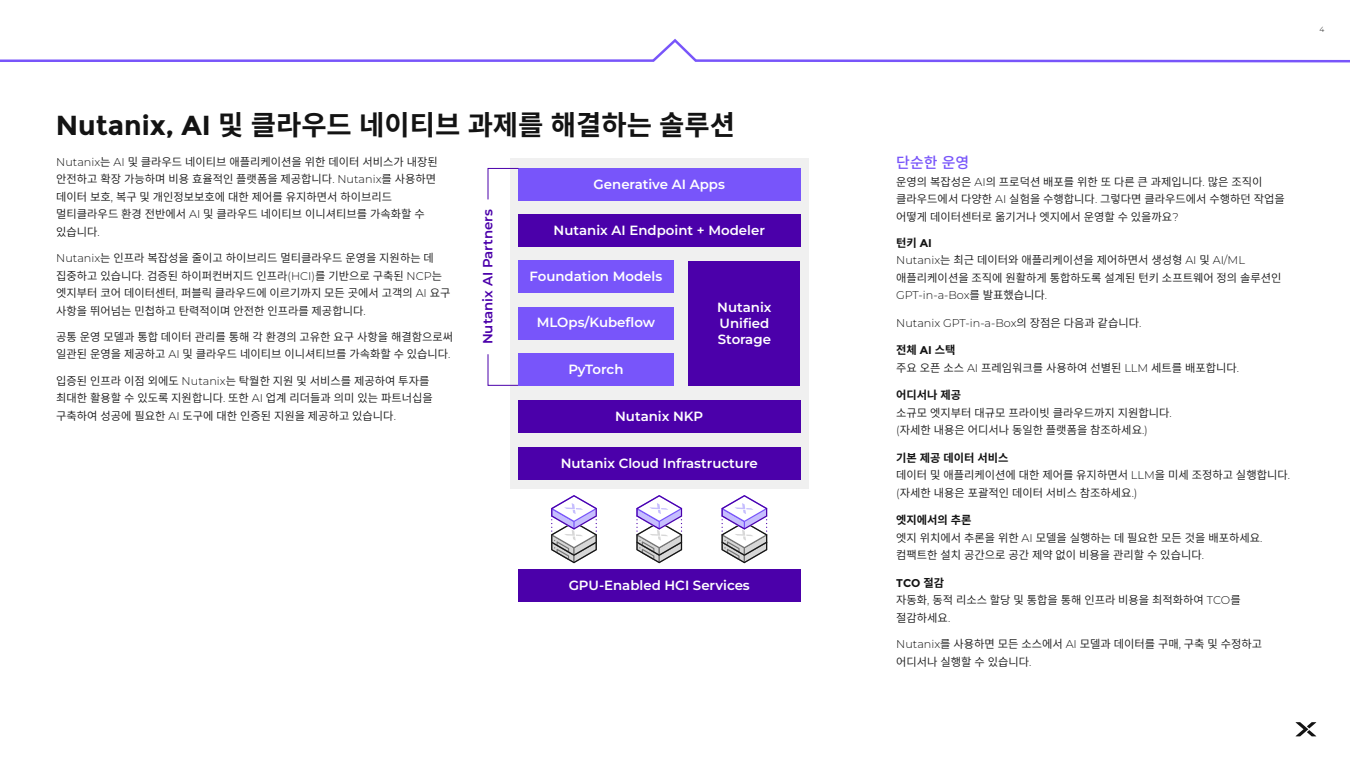
<style>
.page{position:relative;width:1350px;height:765px;background:#fff}
.page>*{position:absolute;margin:0;border:0;box-sizing:border-box;transform-origin:0 0}
.H1_Headline{font:700 27.5px "Noto Sans CJ Kkr";color:#131313}
.H2_Headline{font:500 15px "Noto Sans CJ Kkr";color:#7855fa}
.t1{font:600 13.38px/16px "Montserrat";color:#fff}
.t2{font:600 13.38px "Montserrat";color:#4b00aa}
.Body_Text{font:600 11.25px/17.5px "Noto Sans CJ Kkr";color:#131313}
.Body_Text-2{font:300 11.25px "Montserrat";color:#131313}
.Copyright-Legal{font:300 7.5px "Montserrat";color:#131313}
.s1{font-family:"Montserrat"}
.s2{font-family:"Montserrat";font-weight:300}
.s3{font-weight:700}
.s4{font-family:"Montserrat";font-weight:700}
.s5{font-family:"Noto Sans CJ Kkr";font-weight:600}
</style>
<div class="page">
<svg style="left:1296px;top:722px;width:20px;height:14px"></svg>
<svg style="left:0;top:39px;width:1350px;height:24px"></svg>
<div style="left:510px;top:159px;width:298px;height:330px;background:#f0f0f0"></div>
<div style="left:518px;top:569px;width:283px;height:33px;background:#4b00aa"></div>
<div style="left:518px;top:214px;width:283px;height:33px;background:#4b00aa"></div>
<div style="left:518px;top:400px;width:283px;height:33px;background:#4b00aa"></div>
<div style="left:518px;top:447px;width:283px;height:33px;background:#4b00aa"></div>
<div style="left:518px;top:261px;width:156px;height:32px;background:#7855fa"></div>
<div style="left:689px;top:261px;width:111px;height:125px;background:#4b00aa"></div>
<div style="left:518px;top:307px;width:156px;height:33px;background:#7855fa"></div>
<div style="left:518px;top:168px;width:283px;height:32px;background:#7855fa"></div>
<div style="left:518px;top:354px;width:156px;height:32px;background:#7855fa"></div>
<svg style="left:551px;top:495px;width:46px;height:68px"></svg>
<svg style="left:636px;top:495px;width:46px;height:68px"></svg>
<svg style="left:721px;top:495px;width:46px;height:68px"></svg>
<svg style="left:487px;top:354px;width:31px;height:32px"></svg>
<svg style="left:487px;top:168px;width:32px;height:32px"></svg>
<p class="H1_Headline" style="left:56px;top:110px;width:681px"><span class="s1">Nutanix, AI</span> 및 클라우드 네이티브 과제를 해결하는 솔루션</p>
<p class="Body_Text" style="left:56px;top:153px;width:383px"><span class="s2">Nutanix</span>는 <span class="s2">AI</span> 및 클라우드 네이티브 애플리케이션을 위한 데이터 서비스가 내장된 안전하고 확장 가능하며 비용 효율적인 플랫폼을 제공합니다<span class="s2">. Nutanix</span>를 사용하면 데이터 보호<span class="s2">,</span> 복구 및 개인정보보호에 대한 제어를 유지하면서 하이브리드 멀티클라우드 환경 전반에서 <span class="s2">AI</span> 및 클라우드 네이티브 이니셔티브를 가속화할 수 있습니다<span class="s2">.</span></p>
<p class="Body_Text" style="left:56px;top:249px;width:396px"><span class="s2">Nutanix</span>는 인프라 복잡성을 줄이고 하이브리드 멀티클라우드 운영을 지원하는 데 집중하고 있습니다<span class="s2">.</span> 검증된 하이퍼컨버지드 인프라<span class="s2">(HCI)</span>를 기반으로 구축된 <span class="s2">NCP</span>는 엣지부터 코어 데이터센터<span class="s2">,</span> 퍼블릭 클라우드에 이르기까지 모든 곳에서 고객의 <span class="s2">AI</span> 요구 사항을 뛰어넘는 민첩하고 탄력적이며 안전한 인프라를 제공합니다<span class="s2">.</span></p>
<p class="Body_Text" style="left:56px;top:328px;width:398px">공통 운영 모델과 통합 데이터 관리를 통해 각 환경의 고유한 요구 사항을 해결함으로써 일관된 운영을 제공하고 <span class="s2">AI</span> 및 클라우드 네이티브 이니셔티브를 가속화할 수 있습니다<span class="s2">.</span></p>
<p class="Body_Text" style="left:56px;top:372px;width:378px">입증된 인프라 이점 외에도 <span class="s2">Nutanix</span>는 탁월한 지원 및 서비스를 제공하여 투자를 최대한 활용할 수 있도록 지원합니다<span class="s2">.</span> 또한 <span class="s2">AI</span> 업계 리더들과 의미 있는 파트너십을 구축하여 성공에 필요한 <span class="s2">AI</span> 도구에 대한 인증된 지원을 제공하고 있습니다<span class="s2">.</span></p>
<p class="t1" style="left:594px;top:176px;width:133px">Generative AI Apps</p>
<p class="t2" style="left:479px;top:344px;width:136px;rotate:-90deg">Nutanix AI Partners</p>
<p class="t1" style="left:554px;top:222px;width:213px">Nutanix AI Endpoint + Modeler</p>
<p class="t1" style="left:529px;top:268px;width:134px">Foundation Models</p>
<p class="t1" style="left:537px;top:314px;width:120px">MLOps/Kubeflow</p>
<p class="t1" style="left:717px;top:298px;width:56px">Nutanix<br>Unified<br>Storage</p>
<p class="t1" style="left:568px;top:361px;width:57px">PyTorch</p>
<p class="t1" style="left:615px;top:408px;width:90px">Nutanix NKP</p>
<p class="t1" style="left:561px;top:455px;width:199px">Nutanix Cloud Infrastructure</p>
<p class="t1" style="left:569px;top:577px;width:183px">GPU-Enabled HCI Services</p>
<p class="Copyright-Legal" style="left:1319px;top:24px;width:6px">4</p>
<p class="H2_Headline" style="left:896px;top:154px;width:75px">단순한 운영</p>
<p class="Body_Text" style="left:896px;top:173px;width:390px">운영의 복잡성은 <span class="s2">AI</span>의 프로덕션 배포를 위한 또 다른 큰 과제입니다<span class="s2">.</span> 많은 조직이 클라우드에서 다양한 <span class="s2">AI</span> 실험을 수행합니다<span class="s2">.</span> 그렇다면 클라우드에서 수행하던 작업을 어떻게 데이터센터로 옮기거나 엣지에서 운영할 수 있을까요<span class="s2">?</span></p>
<p class="Body_Text" style="left:896px;top:234px;width:387px"><span class="s3">턴키</span> <span class="s4">AI<br></span><span class="s2">Nutanix</span>는 최근 데이터와 애플리케이션을 제어하면서 생성형 <span class="s2">AI</span> 및 <span class="s2">AI/ML </span>애플리케이션을 조직에 원활하게 통합하도록 설계된 턴키 소프트웨어 정의 솔루션인<br><span class="s2">GPT-in-a-Box</span>를 발표했습니다<span class="s2">.</span></p>
<p class="Body_Text-2" style="left:896px;top:316px;width:247px">Nutanix GPT-in-a-Box<span class="s5">의 장점은 다음과 같습니다</span>.</p>
<p class="Body_Text" style="left:896px;top:342px;width:344px"><span class="s3">전체</span> <span class="s4">AI</span> <span class="s3">스택<br></span>주요 오픈 소스 <span class="s2">AI</span> 프레임워크를 사용하여 선별된 <span class="s2">LLM</span> 세트를 배포합니다<span class="s2">.</span></p>
<p class="Body_Text" style="left:896px;top:387px;width:277px"><span class="s3">어디서나 제공<br></span>소규모 엣지부터 대규모 프라이빗 클라우드까지 지원합니다<span class="s2">. (</span>자세한 내용은 어디서나 동일한 플랫폼을 참조하세요<span class="s2">.)</span></p>
<p class="Body_Text" style="left:896px;top:449px;width:395px"><span class="s3">기본 제공 데이터 서비스<br></span>데이터 및 애플리케이션에 대한 제어를 유지하면서 <span class="s2">LLM</span>을 미세 조정하고 실행합니다<span class="s2">. (</span>자세한 내용은 포괄적인 데이터 서비스 참조하세요<span class="s2">.)</span></p>
<p class="Body_Text" style="left:896px;top:512px;width:368px"><span class="s3">엣지에서의 추론<br></span>엣지 위치에서 추론을 위한 <span class="s2">AI</span> 모델을 실행하는 데 필요한 모든 것을 배포하세요<span class="s2">. </span>컴팩트한 설치 공간으로 공간 제약 없이 비용을 관리할 수 있습니다<span class="s2">.</span></p>
<p class="Body_Text" style="left:896px;top:574px;width:346px"><span class="s4">TCO</span> <span class="s3">절감<br></span>자동화<span class="s2">,</span> 동적 리소스 할당 및 통합을 통해 인프라 비용을 최적화하여 <span class="s2">TCO</span>를 절감하세요<span class="s2">.</span></p>
<p class="Body_Text" style="left:896px;top:636px;width:367px"><span class="s2">Nutanix</span>를 사용하면 모든 소스에서 <span class="s2">AI</span> 모델과 데이터를 구매<span class="s2">,</span> 구축 및 수정하고 어디서나 실행할 수 있습니다<span class="s2">.</span></p>
</div>
